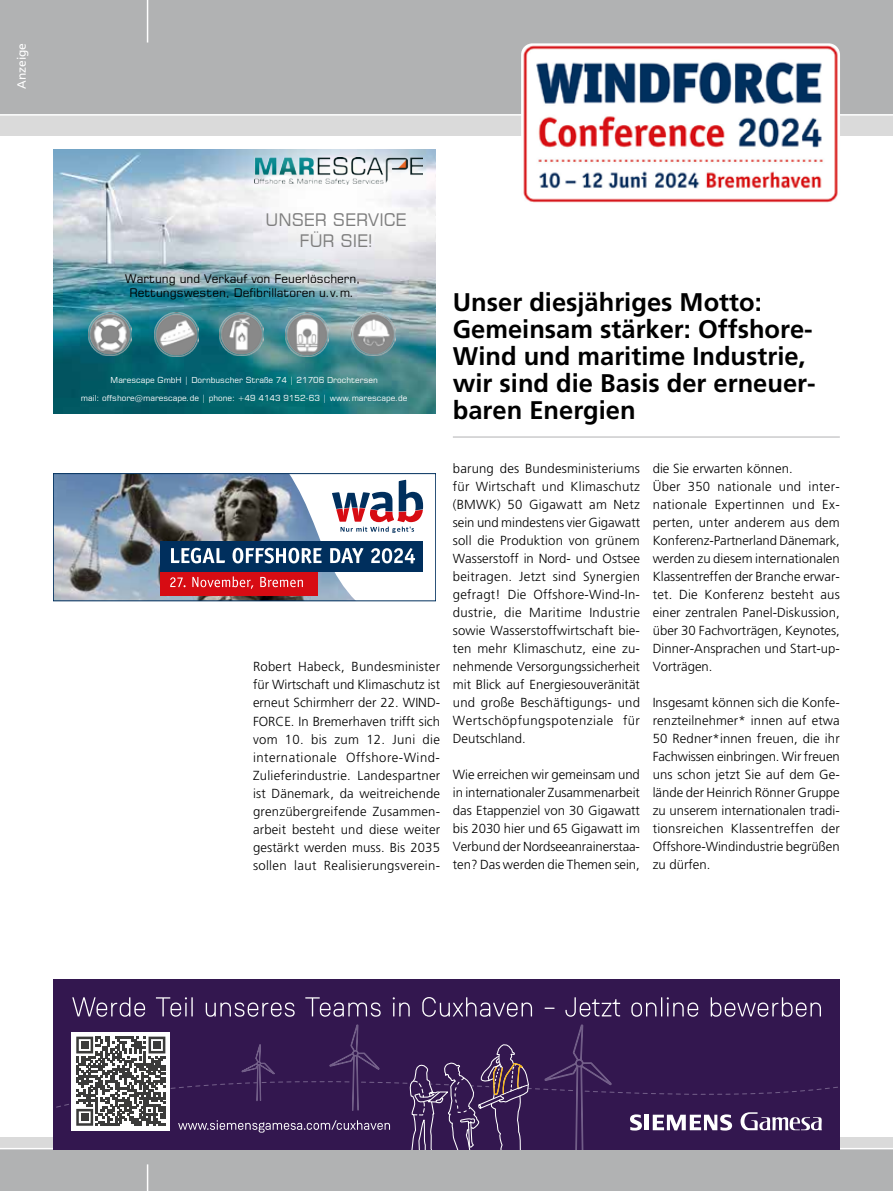
<style>
.page{position:relative;width:893px;height:1191px;background:#fff}
.page>*{position:absolute;margin:0;border:0;box-sizing:border-box;transform-origin:0 0}
.t1{font:700 25.5px/27px "Frutiger LT Std";color:#000}
.t2{font:17.25px/21.1px "Square 721 BT Roman";color:#7e7e7e;text-align:center}
.t3{font:300 13.2px/18px "Frutiger LT Std";color:#000;text-align:justify}
.t4{font:12px "Frutiger LT Std";color:#fff}
.t5{font:11.85px/14.5px "Square 721 BT Roman";color:#000;text-align:center}
.t6{font:8.25px "Square 721 BT Roman";color:#fff}
</style>
<div class="page">
<div style="left:0;top:0;width:893px;height:122px;background:#b1b2b3"></div>
<div style="left:0;top:115px;width:893px;height:20px;background:#dadada"></div>
<hr style="left:0;top:114px;width:893px;height:2px;background:#fff">
<hr style="left:147px;top:0;width:1px;height:43px;background:#fff">
<div style="left:0;top:1137px;width:893px;height:10px;background:#dadada"></div>
<div style="left:0;top:1148px;width:893px;height:43px;background:#b1b2b3"></div>
<hr style="left:0;top:1147px;width:893px;height:2px;background:#fff">
<svg style="left:147px;top:1164px;width:1px;height:27px"></svg>
<hr style="left:453px;top:436px;width:387px;height:1px;background:#b1b2b3">
<img style="left:521px;top:43px;width:319px;height:160px">
<img style="left:53px;top:149px;width:383px;height:264px">
<img style="left:254px;top:157px;width:169px;height:28px">
<img style="left:88px;top:312px;width:44px;height:44px">
<img style="left:154px;top:312px;width:45px;height:45px">
<img style="left:286px;top:313px;width:43px;height:43px">
<img style="left:220px;top:313px;width:44px;height:43px">
<img style="left:352px;top:312px;width:43px;height:43px">
<div style="left:53px;top:979px;width:787px;height:170px;background:#33174f"></div>
<svg style="left:630px;top:1117px;width:12px;height:13px"></svg>
<div style="left:644px;top:1114px;width:5px;height:16px;background:#fff"></div>
<svg style="left:653px;top:1117px;width:79px;height:13px"></svg>
<svg style="left:740px;top:1117px;width:82px;height:13px"></svg>
<svg style="left:72px;top:997px;width:73px;height:19px"></svg>
<svg style="left:156px;top:997px;width:37px;height:19px"></svg>
<svg style="left:206px;top:1002px;width:89px;height:14px"></svg>
<svg style="left:393px;top:997px;width:17px;height:19px"></svg>
<svg style="left:422px;top:997px;width:110px;height:19px"></svg>
<svg style="left:631px;top:997px;width:67px;height:19px"></svg>
<svg style="left:711px;top:997px;width:110px;height:19px"></svg>
<svg style="left:178px;top:1120px;width:212px;height:12px"></svg>
<svg style="left:56px;top:1071px;width:782px;height:46px"></svg>
<div style="left:71px;top:1031px;width:99px;height:99px;background:#fff"></div>
<svg style="left:76px;top:1036px;width:89px;height:89px"></svg>
<div style="left:81px;top:1041px;width:7px;height:7px;background:#3b3b3a"></div>
<div style="left:153px;top:1041px;width:8px;height:7px;background:#3b3b3a"></div>
<div style="left:81px;top:1113px;width:7px;height:8px;background:#3b3b3a"></div>
<svg style="left:410px;top:1044px;width:120px;height:105px"></svg>
<svg style="left:544px;top:997px;width:76px;height:152px"></svg>
<div style="left:356px;top:1055px;width:3px;height:55px;border:1px solid #725e88"></div>
<div style="left:352px;top:1055px;width:3px;height:55px;background:#725e88;border:1px solid #725e88"></div>
<svg style="left:305px;top:997px;width:76px;height:73px"></svg>
<div style="left:259px;top:1064px;width:2px;height:36px;border:1px solid #725e88"></div>
<div style="left:257px;top:1064px;width:1px;height:37px;background:#725e88;border:1px solid #725e88"></div>
<svg style="left:242px;top:1044px;width:33px;height:30px"></svg>
<svg style="left:55px;top:475px;width:369px;height:124px"></svg>
<svg style="left:332px;top:480px;width:91px;height:53px"></svg>
<div style="left:160px;top:541px;width:263px;height:31px;background:#002f5d"></div>
<div style="left:160px;top:572px;width:158px;height:23px;background:#d70c13"></div>
<svg style="left:171px;top:548px;width:244px;height:15px"></svg>
<svg style="left:170px;top:576px;width:133px;height:13px"></svg>
<div style="left:53px;top:473px;width:383px;height:128px;border:1px solid #002f5d"></div>
<hr style="left:892px;top:0;width:1px;height:1191px;background:#fff">
<p class="t4" style="left:15px;top:89px;width:48px;rotate:-90deg">Anzeige</p>
<h2 class="t2" style="left:265px;top:209px;width:143px">UNSER SERVICE<br>FÜR SIE!</h2>
<p class="t5" style="left:125px;top:271px;width:237px">Wartung und Verkauf von Feuerlöschern,<br>Rettungswesten, Defibrillatoren u.v.m.</p>
<p class="t6" style="left:111px;top:375px;width:269px">Marescape GmbH | Dornbuscher Straße 74 | 21706 Drochtersen</p>
<p class="t6" style="left:81px;top:393px;width:328px">mail: offshore@marescape.de | phone: +49 4143 9152-63 | www.marescape.de</p>
<h1 class="t1" style="left:453px;top:289px;width:364px">Unser diesjähriges Motto:<br>Gemeinsam stärker: Offshore-<br>Wind und maritime Industrie, wir sind die Basis der erneuer&shy;baren Energien</h1>
<p class="t3" style="left:253px;top:658px;width:189px">Robert Habeck, Bundesminister für Wirtschaft und Klimaschutz ist erneut Schirmherr der 22. WIND-FORCE. In Bremerhaven trifft sich vom 10. bis zum 12. Juni die internationale Offshore-Wind-Zulieferindustrie. Landespartner ist Dänemark, da weitreichende grenzübergreifende Zusammen&shy;arbeit besteht und diese weiter gestärkt werden muss. Bis 2035 sollen laut Realisierungsverein-</p>
<p class="t3" style="left:453px;top:460px;width:189px">barung des Bundesministeriums für Wirtschaft und Klimaschutz (BMWK) 50 Gigawatt am Netz sein und mindestens vier Gigawatt soll die Produktion von grünem Wasserstoff in Nord- und Ostsee beitragen. Jetzt sind Synergien gefragt! Die Offshore-Wind-In&shy;dustrie, die Maritime Industrie sowie Wasserstoffwirtschaft bie&shy;ten mehr Klimaschutz, eine zu&shy;nehmende Versorgungssicherheit mit Blick auf Energiesouveränität und große Beschäftigungs- und Wertschöpfungspotenziale für Deutschland.</p>
<p class="t3" style="left:453px;top:766px;width:189px">Wie erreichen wir gemeinsam und in internationaler Zusammenarbeit das Etappenziel von 30 Gigawatt bis 2030 hier und 65 Gigawatt im Verbund der Nordseeanrainerstaa&shy;ten? Das werden die Themen sein,</p>
<p class="t3" style="left:653px;top:460px;width:189px;text-align:left">die Sie erwarten können.<br>Über 350 nationale und inter&shy;nationale Expertinnen und Ex&shy;perten, unter anderem aus dem<br>Konferenz-Partnerland Dänemark, werden zu diesem internationalen<br>Klassentreffen der Branche erwar&shy;tet. Die Konferenz besteht aus einer zentralen Panel-Diskussion, über 30 Fachvorträgen, Keynotes,<br>Dinner-Ansprachen und Start-up-<br>Vorträgen.</p>
<p class="t3" style="left:653px;top:694px;width:189px">Insgesamt können sich die Konfe&shy;renzteilnehmer* innen auf etwa 50 Redner*innen freuen, die ihr Fachwissen einbringen. Wir freuen uns schon jetzt Sie auf dem Ge&shy;lände der Heinrich Rönner Gruppe zu unserem internationalen tradi&shy;tionsreichen Klassentreffen der Offshore-Windindustrie begrüßen zu dürfen.</p>
</div>
